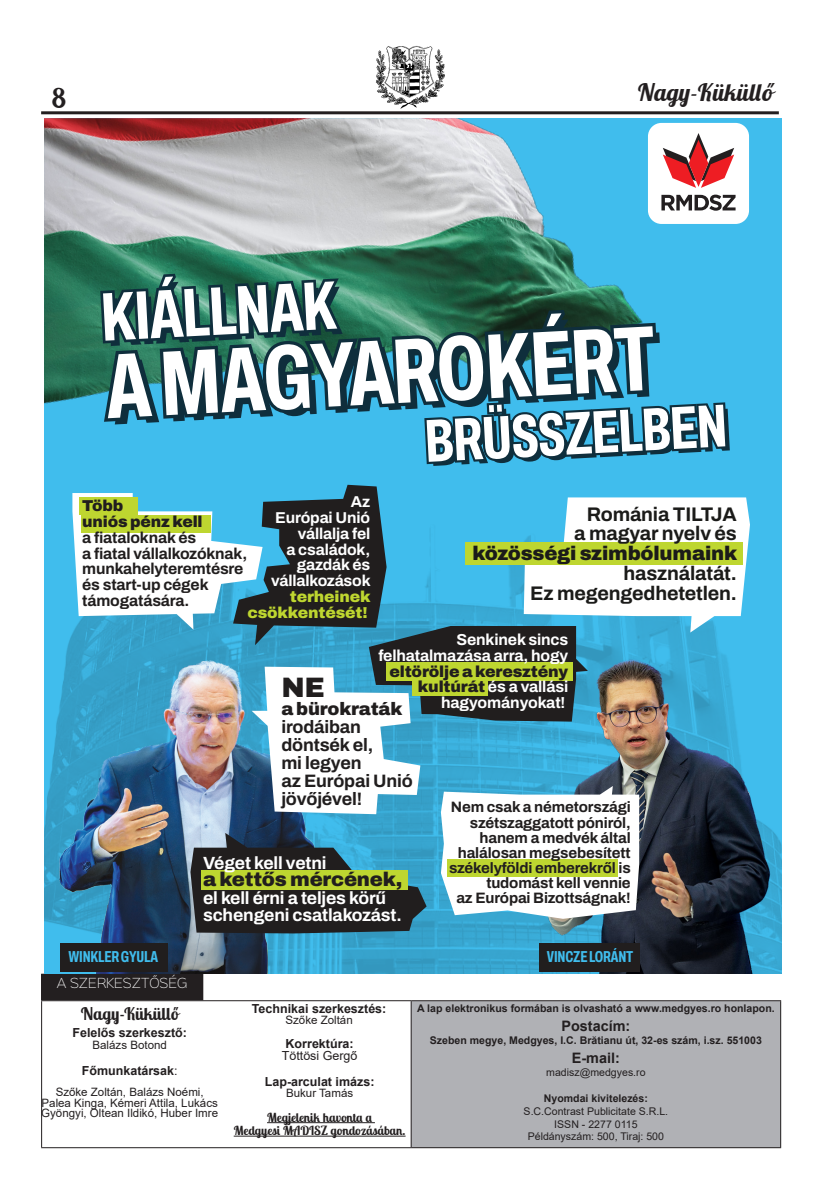
<style>
.page{position:relative;width:820px;height:1191px;background:#fff}
.page>*{position:absolute;margin:0;border:0;box-sizing:border-box;transform-origin:0 0}
.t1{font:900 28.1px "Archivo";color:#211e1e}
.t2{font:700 27px "Lobster Two";color:#231f20}
.t3{font:italic 700 24px "Lobster Two";color:#231f20}
.t4{font:700 19.7px/19.7px "Archivo";letter-spacing:-.01em;color:#1b1b19;text-align:right}
.t5{font:900 19.7px "Archivo";letter-spacing:-.01em;color:#211e1e}
.t6{font:700 18px/18px "Archivo";letter-spacing:-.01em;color:#211e1e}
.t7{font:700 17.6px/17.6px "Archivo";letter-spacing:-.01em;color:#fff}
.t8{font:700 17.3px "Lobster Two";color:#231f20}
.t9{font:700 15.9px/15.9px "Archivo";letter-spacing:-.01em;color:#fff;text-align:right}
.t10{font:700 extra-condensed 15.9px "Archivo";letter-spacing:-.01em;color:#40bded}
.t11{font:700 15.7px/15.7px "Archivo";letter-spacing:-.01em;color:#211e1e}
.t12{font:700 15.7px/15.7px "Archivo";letter-spacing:-.01em;color:#fff;text-align:right}
.t13{font:700 15.1px/15.1px "Archivo";letter-spacing:-.01em;color:#211e1e;text-align:right}
.szöveg{font:700 14.4px "Arial";color:#231f20}
.t14{font:700 12.5px "Arial";color:#231f20}
.t15{font:700 12.5px "Lobster Two";color:#231f20}
.szöveg-2{font:12.5px "Sinkin Sans 200 X Light";color:#fff}
.t16{font:12.5px "Arial";color:#231f20}
.t17{font:11.5px/10.6px "Arial";color:#231f20;text-align:center}
.szöveg-3{font:700 10.6px "Arial";color:#231f20}
.szöveg-4{font:10.6px "Arial";color:#231f20}
.s1{font-weight:900;color:#bed630}
.s2{font-weight:900}
.s3{font-weight:900;color:#211e1e}
.s4{font-weight:400}
</style>
<div class="page">
<hr style="left:41px;top:111px;width:737px;height:3px;background:#231f20">
<img style="left:376px;top:46px;width:68px;height:63px">
<div style="left:411px;top:1000px;width:369px;height:147px;background:#b0b1b5"></div>
<hr style="left:411px;top:1000px;width:369px;height:1px;background:#231f20">
<hr style="left:779px;top:1001px;width:1px;height:146px;background:#231f20">
<hr style="left:411px;top:1147px;width:369px;height:1px;background:#231f20">
<hr style="left:41px;top:1147px;width:370px;height:1px;background:#231f20">
<hr style="left:410px;top:1001px;width:1px;height:146px;background:#231f20">
<hr style="left:41px;top:1000px;width:370px;height:1px;background:#231f20">
<hr style="left:41px;top:1001px;width:1px;height:146px;background:#231f20">
<div style="left:42px;top:974px;width:161px;height:25px;background:#231f20"></div>
<div style="left:41px;top:973px;width:162px;height:27px;border:1px solid #231f20"></div>
<hr style="left:267px;top:1122px;width:108px;height:1px;background:#231f20">
<hr style="left:233px;top:1135px;width:172px;height:1px;background:#231f20">
<div style="left:44px;top:118px;width:736px;height:855px;background:#40bded"></div>
<img style="left:44px;top:518px;width:706px;height:455px">
<img style="left:49px;top:643px;width:287px;height:330px">
<img style="left:44px;top:118px;width:635px;height:367px">
<svg style="left:100px;top:274px;width:629px;height:192px"></svg>
<div style="left:60px;top:942px;width:107px;height:29px;background:#211e1e"></div>
<img style="left:529px;top:657px;width:251px;height:316px">
<div style="left:538px;top:942px;width:101px;height:29px;background:#211e1e"></div>
<svg style="left:72px;top:485px;width:677px;height:448px"></svg>
<div style="left:447px;top:859px;width:170px;height:18px;background:#bed630"></div>
<div style="left:647px;top:123px;width:101px;height:101px;background:#fff;border-radius:13px"></div>
<svg style="left:661px;top:195px;width:74px;height:16px"></svg>
<svg style="left:663px;top:133px;width:71px;height:55px"></svg>
<h2 class="t2" style="left:51px;top:81px;width:16px">8</h2>
<h3 class="t3" style="left:636px;top:77px;width:137px">Nagy-Küküllő</h3>
<p class="t12" style="left:247px;top:494px;width:125px">Az<br>Európai Unió vállalja fel<br>a családok, gazdák és vállalkozások <span class="s1">terheinek csökkentését!</span></p>
<p class="t11" style="left:82px;top:498px;width:166px"><span class="s2">Több<br>uniós pénz kell<br></span>a fiataloknak és<br>a fiatal vállalkozóknak, munkahelyteremtésre és start-up cégek támogatására.</p>
<p class="t4" style="left:472px;top:504px;width:266px">Románia TILTJA<br>a magyar nyelv és <span class="s2">közösségi szimbólumaink </span>használatát.<br>Ez megengedhetetlen.</p>
<p class="t9" style="left:378px;top:631px;width:191px">Senkinek sincs felhatalmazása arra, hogy <span class="s3">eltörölje a keresztény kultúrát</span> és a vallási hagyományokat!</p>
<p class="t1" style="left:281px;top:666px;width:45px">NE</p>
<p class="t6" style="left:281px;top:700px;width:133px"><span class="s2">a bürokraták </span>irodáiban döntsék el,<br>mi legyen<br>az Európai Unió jövőjével!</p>
<p class="t13" style="left:449px;top:799px;width:183px">Nem csak a németországi szétszaggatott póniról, hanem a medvék által halálosan megsebesített székelyföldi emberekről is tudomást kell vennie<br>az Európai Bizottságnak!</p>
<p class="t7" style="left:203px;top:853px;width:125px">Véget kell vetni</p>
<p class="t5" style="left:203px;top:864px;width:201px">a kettős mércének,</p>
<p class="t7" style="left:203px;top:889px;width:200px">el kell érni a teljes körű schengeni csatlakozást.</p>
<p class="t10" style="left:68px;top:944px;width:91px">WINKLER GYULA</p>
<p class="t10" style="left:546px;top:944px;width:88px">VINCZE LORÁNT</p>
<p class="szöveg-2" style="left:57px;top:972px;width:132px">A SZERKESZTŐSÉG</p>
<p class="t8" style="left:81px;top:1002px;width:99px">Nagy-Küküllő</p>
<p class="t14" style="left:72px;top:1024px;width:116px">Felelős szerkesztő:</p>
<p class="t17" style="left:92px;top:1039px;width:76px">Balázs Botond</p>
<p class="t14" style="left:82px;top:1061px;width:97px">Főmunkatársak<span class="s4">:</span></p>
<p class="t17" style="left:41px;top:1086px;width:178px">Szőke Zoltán, Balázs Noémi,<br>Palea Kinga, Kémeri Attila, Lukács<br>Gyöngyi, Oltean Ildikó, Huber Imre</p>
<p class="t14" style="left:252px;top:999px;width:136px">Technikai szerkesztés:</p>
<p class="t17" style="left:285px;top:1015px;width:69px">Szőke Zoltán</p>
<p class="t14" style="left:285px;top:1035px;width:69px">Korrektúra:</p>
<p class="t16" style="left:282px;top:1047px;width:77px">Töttösi Gergő</p>
<p class="t14" style="left:265px;top:1072px;width:111px">Lap-arculat imázs:</p>
<p class="t17" style="left:286px;top:1087px;width:69px">Bukur Tamás</p>
<p class="t15" style="left:267px;top:1109px;width:106px">Megjelenik havonta a</p>
<p class="t15" style="left:233px;top:1122px;width:173px">Medgyesi MADISZ gondozásában.</p>
<p class="szöveg-3" style="left:417px;top:1001px;width:359px">A lap elektronikus formában is olvasható a www.medgyes.ro honlapon.</p>
<p class="szöveg" style="left:561px;top:1016px;width:70px">Postacím:</p>
<p class="szöveg-3" style="left:430px;top:1033px;width:333px">Szeben megye, Medgyes, I.C. Brătianu út, 32-es szám, i.sz. 551003</p>
<p class="szöveg" style="left:571px;top:1048px;width:50px">E-mail:</p>
<p class="szöveg-4" style="left:546px;top:1065px;width:101px">madisz@medgyes.ro</p>
<p class="szöveg-3" style="left:543px;top:1091px;width:105px">Nyomdai kivitelezés:</p>
<p class="szöveg-4" style="left:523px;top:1103px;width:146px">S.C.Contrast Publicitate S.R.L.</p>
<p class="szöveg-4" style="left:554px;top:1116px;width:85px">ISSN - 2277 0115</p>
<p class="szöveg-4" style="left:527px;top:1129px;width:138px">Példányszám: 500, Tiraj: 500</p>
</div>
